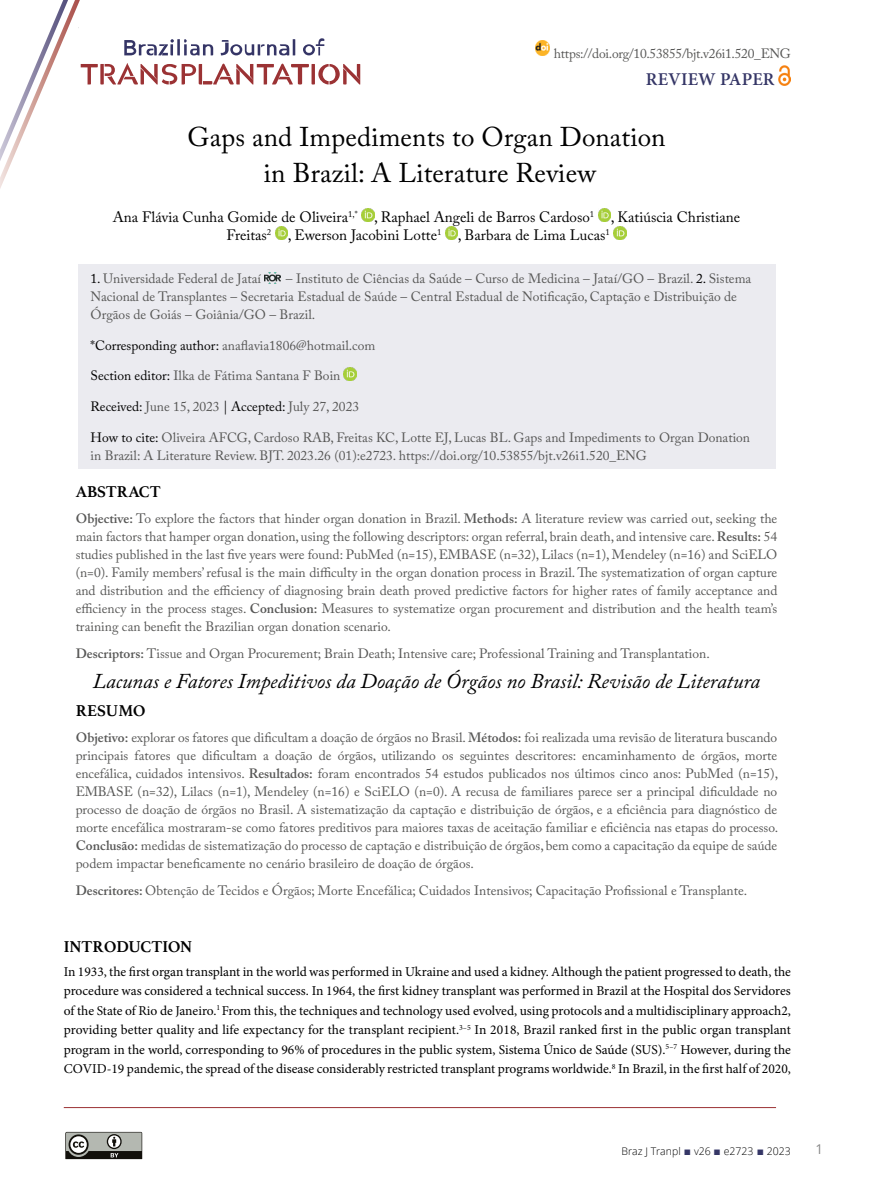
<style>
.page{position:relative;width:893px;height:1191px;background:#fff}
.page>*{position:absolute;margin:0;border:0;box-sizing:border-box;transform-origin:0 0}
.t1{font:27px/36px "Adobe Caslon Pro";letter-spacing:.005em;color:#000;text-align:center}
.t2{font:italic 21px "Adobe Caslon Pro";color:#000}
.t3{font:600 18px "Minion Pro";letter-spacing:.01em;color:#353666}
.t4{font:700 16.5px "Athelas";color:#000}
.t5{font:15px/18px "Adobe Caslon Pro";color:#000}
.t6{font:13.5px/18px "Adobe Caslon Pro";color:#575756}
.t7{font:13.5px/19.5px "Minion Pro";letter-spacing:-.005em;color:#000;text-align:justify}
.t8{font:13.5px "Adobe Caslon Pro";letter-spacing:-.02em;color:#575756}
.t9{font:13.5px "Open Sans";color:#878787}
.t10{font:300 10.5px "Open Sans";color:#000}
.s1{color:#000}
.s2{font-weight:600}
.s3{font-family:"Times New Roman";font-weight:400;font-size:12px;color:#353666}
</style>
<div class="page">
<svg style="left:445px;top:227px;width:13px;height:13px"></svg>
<svg style="left:598px;top:209px;width:28px;height:31px"></svg>
<div style="left:78px;top:264px;width:697px;height:204px;background:#ebebf0"></div>
<img style="left:265px;top:272px;width:16px;height:12px">
<svg style="left:344px;top:368px;width:13px;height:12px"></svg>
<svg style="left:0;top:0;width:374px;height:240px"></svg>
<img style="left:535px;top:41px;width:15px;height:14px">
<img style="left:778px;top:66px;width:12px;height:19px">
<hr style="left:64px;top:1107px;width:712px;height:1px;background:#9b3134">
<svg style="left:65px;top:1131px;width:78px;height:28px;background:#858681"></svg>
<p class="t8" style="left:554px;top:46px;width:239px">https://doi.org/10.53855/bjt.v26i1.520_ENG</p>
<h3 class="t3" style="left:646px;top:67px;width:130px">REVIEW PAPER</h3>
<h1 class="t1" style="left:187px;top:119px;width:479px">Gaps and Impediments to Organ Donation in Brazil: A Literature Review</h1>
<p class="t5" style="left:227px;top:207px;width:515px;text-indent:-114px">Ana Flávia Cunha Gomide de Oliveira<sup>1,*</sup> , Raphael Angeli de Barros Cardoso<sup>1</sup> , Katiúscia Christiane<br>Freitas<sup>2</sup> , Ewerson Jacobini Lotte<sup>1</sup> , Barbara de Lima Lucas<sup>1</sup></p>
<p class="t6" style="left:91px;top:269px;width:172px"><span class="s1">1.</span> Universidade Federal de Jataí</p>
<p class="t6" style="left:91px;top:269px;width:662px;text-indent:195px">– Instituto de Ciências da Saúde – Curso de Medicina – Jataí/GO – Brazil. <span class="s1">2.</span> Sistema<br>Nacional de Transplantes – Secretaria Estadual de Saúde – Central Estadual de Notificação, Captação e Distribuição de<br>Órgãos de Goiás – Goiânia/GO – Brazil.</p>
<p class="t6" style="left:91px;top:336px;width:286px"><span class="s1">*Corresponding author:</span> anaflavia1806@hotmail.com</p>
<p class="t6" style="left:91px;top:367px;width:251px"><span class="s1">Section editor:</span> Ilka de Fátima Santana F Boin</p>
<p class="t6" style="left:91px;top:397px;width:270px"><span class="s1">Received:</span> June 15, 2023 <span class="s1">| Accepted:</span> July 27, 2023</p>
<p class="t6" style="left:91px;top:428px;width:661px"><span class="s1">How to cite:</span> Oliveira AFCG, Cardoso RAB, Freitas KC, Lotte EJ, Lucas BL. Gaps and Impediments to Organ Donation in Brazil: A Literature Review. BJT. 2023.26 (01):e2723. https://doi.org/10.53855/bjt.v26i1.520_ENG</p>
<p class="t4" style="left:76px;top:478px;width:87px">ABSTRACT</p>
<p class="t6" style="left:76px;top:509px;width:703px;text-align:justify"><span class="s2">Objective:</span> To explore the factors that hinder organ donation in Brazil. <span class="s2">Methods:</span> A literature review was carried out, seeking the main factors that hamper organ donation, using the following descriptors: organ referral, brain death, and intensive care. <span class="s2">Results:</span> 54 studies published in the last five years were found: PubMed (n=15), EMBASE (n=32), Lilacs (n=1), Mendeley (n=16) and SciELO (n=0). Family members’ refusal is the main difficulty in the organ donation process in Brazil. The systematization of organ capture and distribution and the efficiency of diagnosing brain death proved predictive factors for higher rates of family acceptance and efficiency in the process stages. <span class="s2">Conclusion:</span> Measures to systematize organ procurement and distribution and the health team’s training can benefit the Brazilian organ donation scenario.</p>
<p class="t6" style="left:76px;top:644px;width:636px"><span class="s2">Descriptors:</span> Tissue and Organ Procurement; Brain Death; Intensive care; Professional Training and Transplantation.</p>
<h2 class="t2" style="left:93px;top:668px;width:669px">Lacunas e Fatores Impeditivos da Doação de Órgãos no Brasil: Revisão de Literatura</h2>
<p class="t4" style="left:76px;top:697px;width:71px">RESUMO</p>
<p class="t6" style="left:76px;top:728px;width:704px;text-align:justify"><span class="s2">Objetivo:</span> explorar os fatores que dificultam a doação de órgãos no Brasil. <span class="s2">Métodos:</span> foi realizada uma revisão de literatura buscando principais fatores que dificultam a doação de órgãos, utilizando os seguintes descritores: encaminhamento de órgãos, morte encefálica, cuidados intensivos. <span class="s2">Resultados:</span> foram encontrados 54 estudos publicados nos últimos cinco anos: PubMed (n=15), EMBASE (n=32), Lilacs (n=1), Mendeley (n=16) e SciELO (n=0). A recusa de familiares parece ser a principal dificuldade no processo de doação de órgãos no Brasil. A sistematização da captação e distribuição de órgãos, e a eficiência para diagnóstico de morte encefálica mostraram-se como fatores preditivos para maiores taxas de aceitação familiar e eficiência nas etapas do processo.<br><span class="s2">Conclusão:</span> medidas de sistematização do processo de captação e distribuição de órgãos, bem como a capacitação da equipe de saúde podem impactar beneficamente no cenário brasileiro de doação de órgãos.</p>
<p class="t6" style="left:76px;top:881px;width:673px"><span class="s2">Descritores:</span> Obtenção de Tecidos e Órgãos; Morte Encefálica; Cuidados Intensivos; Capacitação Profissional e Transplante.</p>
<p class="t4" style="left:64px;top:933px;width:130px">INTRODUCTION</p>
<p class="t7" style="left:64px;top:961px;width:729px">In 1933, the first organ transplant in the world was performed in Ukraine and used a kidney. Although the patient progressed to death, the procedure was considered a technical success. In 1964, the first kidney transplant was performed in Brazil at the Hospital dos Servidores of the State of Rio de Janeiro.<sup>1</sup> From this, the techniques and technology used evolved, using protocols and a multidisciplinary approach2, providing better quality and life expectancy for the transplant recipient.<sup>3–5</sup> In 2018, Brazil ranked first in the public organ transplant program in the world, corresponding to 96% of procedures in the public system, Sistema Único de Saúde (SUS).<sup>5–7</sup> However, during the COVID-19 pandemic, the spread of the disease considerably restricted transplant programs worldwide.<sup>8</sup> In Brazil, in the first half of 2020,</p>
<p class="t10" style="left:622px;top:1144px;width:171px">Braz J Tranpl <span class="s3">■</span> v26 <span class="s3">■</span> e2723 <span class="s3">■</span> 2023</p>
<p class="t9" style="left:816px;top:1139px;width:9px">1</p>
</div>
